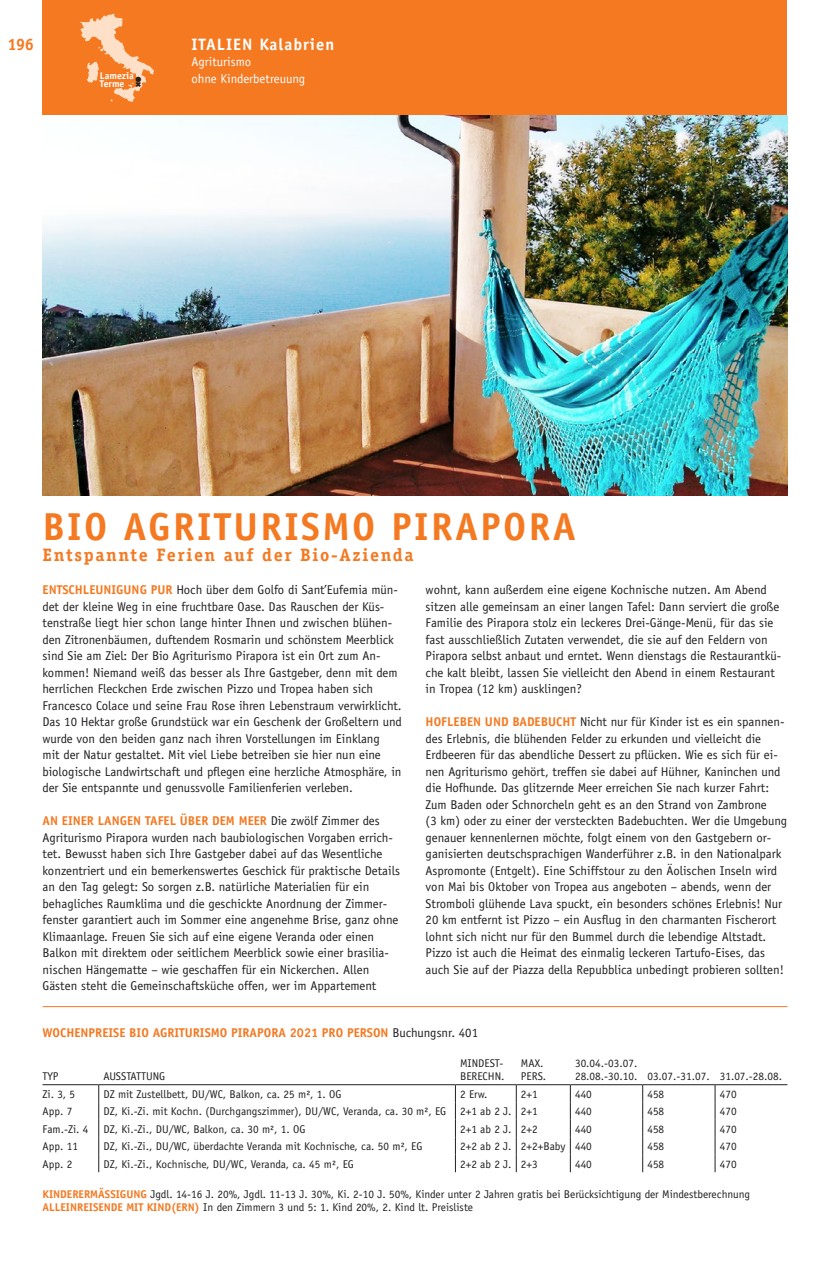
<style>
.page{position:relative;width:830px;height:1263px;background:#fff}
.page>*{position:absolute;margin:0;border:0;box-sizing:border-box;transform-origin:0 0}
.t1{font:700 39px "Officina Sans Std";letter-spacing:.06em;color:#f47921}
.t2{font:700 18px "Officina Serif Std";letter-spacing:.09em;color:#f47921}
.t3{font:700 16.5px "Officina Sans Std";letter-spacing:.06em;color:#fff}
.t4{font:700 16.5px "Officina Sans Std";color:#f47921}
.t5{font:12.75px/16.5px "Officina Sans Std";color:#231f20}
.t6{font:700 12.75px "Officina Sans Std";color:#f47921}
.t7{font:12.75px/16.5px "Officina Sans Std";color:#fff}
.t8{font:11.25px/12.8px "Officina Sans Std";color:#231f20}
.t9{font:700 9.75px/8.6px "Officina Sans Std";color:#fff}
.t10{font:7.5px "Zapf Dingbats Std";color:#231f20}
.s1{font-weight:700;color:#f47921}
.s2{font-weight:400;color:#231f20}
</style>
<div class="page">
<div style="left:43px;top:0;width:744px;height:116px;background:#f47921"></div>
<img style="left:43px;top:116px;width:744px;height:379px">
<hr style="left:43px;top:1084px;width:56px;height:1px;background:#231f20">
<hr style="left:99px;top:1084px;width:356px;height:1px;background:#231f20">
<hr style="left:455px;top:1084px;width:61px;height:1px;background:#231f20">
<hr style="left:516px;top:1084px;width:54px;height:1px;background:#231f20">
<hr style="left:570px;top:1084px;width:72px;height:1px;background:#231f20">
<hr style="left:642px;top:1084px;width:72px;height:1px;background:#231f20">
<hr style="left:714px;top:1084px;width:73px;height:1px;background:#231f20">
<svg style="left:98px;top:1085px;width:1px;height:87px"></svg>
<svg style="left:455px;top:1085px;width:1px;height:87px"></svg>
<svg style="left:515px;top:1085px;width:1px;height:87px"></svg>
<svg style="left:569px;top:1085px;width:1px;height:87px"></svg>
<svg style="left:642px;top:1085px;width:1px;height:87px"></svg>
<svg style="left:714px;top:1085px;width:1px;height:87px"></svg>
<hr style="left:43px;top:1006px;width:744px;height:1px;background:#f47921">
<svg style="left:80px;top:14px;width:74px;height:88px"></svg>
<p class="t4" style="left:7px;top:34px;width:28px">196</p>
<p class="t9" style="left:100px;top:71px;width:35px">Lamezia<br>Terme</p>
<p class="t10" style="left:135px;top:76px;width:7px">●</p>
<p class="t3" style="left:191px;top:34px;width:144px">ITALIEN Kalabrien</p>
<p class="t7" style="left:191px;top:53px;width:115px">Agriturismo<br>ohne Kinderbetreuung</p>
<h1 class="t1" style="left:43px;top:502px;width:534px">BIO AGRITURISMO PIRAPORA</h1>
<h2 class="t2" style="left:43px;top:544px;width:372px">Entspannte Ferien auf der Bio-Azienda</h2>
<p class="t5" style="left:43px;top:581px;width:360px"><span class="s1">ENTSCHLEUNIGUNG PUR</span> Hoch über dem Golfo di Sant’Eufemia mün&shy;det der kleine Weg in eine fruchtbare Oase. Das Rauschen der Küs&shy;tenstraße liegt hier schon lange hinter Ihnen und zwischen blühen&shy;den Zitronenbäumen, duftendem Rosmarin und schönstem Meerblick sind Sie am Ziel: Der Bio Agriturismo Pirapora ist ein Ort zum An‑ kommen! Niemand weiß das besser als Ihre Gastgeber, denn mit dem herrlichen Fleckchen Erde zwischen Pizzo und Tropea haben sich Francesco Colace und seine Frau Rose ihren Lebenstraum verwirklicht.<br>Das 10 Hektar große Grundstück war ein Geschenk der Großeltern und wurde von den beiden ganz nach ihren Vorstellungen im Einklang<br>mit der Natur gestaltet. Mit viel Liebe betreiben sie hier nun eine biologische Landwirtschaft und pflegen eine herzliche Atmosphäre, in der Sie entspannte und genussvolle Familienferien verleben.</p>
<p class="t5" style="left:43px;top:812px;width:359px"><span class="s1">AN EINER LANGEN TAFEL ÜBER DEM MEER</span> Die zwölf Zimmer des Agriturismo Pirapora wurden nach baubiologischen Vorgaben errich&shy;tet. Bewusst haben sich Ihre Gastgeber dabei auf das Wesentliche konzentriert und ein bemerkenswertes Geschick für praktische Details an den Tag gelegt: So sorgen z.B. natürliche Materialien für ein behagliches Raumklima und die geschickte Anordnung der Zimmer&shy;fenster garantiert auch im Sommer eine angenehme Brise, ganz ohne Klimaanlage. Freuen Sie sich auf eine eigene Veranda oder einen Balkon mit direktem oder seitlichem Meerblick sowie einer brasilia&shy;nischen Hängematte – wie geschaffen für ein Nickerchen. Allen Gästen steht die Gemeinschaftsküche offen, wer im Appartement</p>
<p class="t6" style="left:43px;top:1025px;width:437px">WOCHENPREISE BIO AGRITURISMO PIRAPORA 2021 PRO PERSON <span class="s2">Buchungsnr. 401</span></p>
<p class="t8" style="left:43px;top:1070px;width:18px">TYP</p>
<p class="t8" style="left:103px;top:1070px;width:63px">AUSSTATTUNG</p>
<p class="t5" style="left:425px;top:581px;width:357px">wohnt, kann außerdem eine eigene Kochnische nutzen. Am Abend sitzen alle gemeinsam an einer langen Tafel: Dann serviert die große Familie des Pirapora stolz ein leckeres Drei-Gänge-Menü, für das sie fast ausschließlich Zutaten verwendet, die sie auf den Feldern von Pirapora selbst anbaut und erntet. Wenn dienstags die Restaurantkü&shy;che kalt bleibt, lassen Sie vielleicht den Abend in einem Restaurant in Tropea (12 km) ausklingen?</p>
<p class="t5" style="left:425px;top:713px;width:363px"><span class="s1">HOFLEBEN UND BADEBUCHT</span> Nicht nur für Kinder ist es ein spannen&shy;des Erlebnis, die blühenden Felder zu erkunden und vielleicht die Erdbeeren für das abendliche Dessert zu pflücken. Wie es sich für ei&shy;nen Agriturismo gehört, treffen sie dabei auf Hühner, Kaninchen und die Hofhunde. Das glitzernde Meer erreichen Sie nach kurzer Fahrt:<br>Zum Baden oder Schnorcheln geht es an den Strand von Zambrone<br>(3 km) oder zu einer der versteckten Badebuchten. Wer die Umgebung genauer kennenlernen möchte, folgt einem von den Gastgebern or&shy;ganisierten deutschsprachigen Wanderführer z.B. in den Nationalpark Aspromonte (Entgelt). Eine Schiffstour zu den Äolischen Inseln wird von Mai bis Oktober von Tropea aus angeboten – abends, wenn der Stromboli glühende Lava spuckt, ein besonders schönes Erlebnis! Nur 20 km entfernt ist Pizzo – ein Ausflug in den charmanten Fischerort lohnt sich nicht nur für den Bummel durch die lebendige Altstadt.<br>Pizzo ist auch die Heimat des einmalig leckeren Tartufo-Eises, das auch Sie auf der Piazza della Repubblica unbedingt probieren sollten!</p>
<p class="t8" style="left:460px;top:1057px;width:46px">MINDEST-<br>BERECHN.</p>
<p class="t8" style="left:520px;top:1057px;width:27px">MAX.<br>PERS.</p>
<p class="t8" style="left:574px;top:1057px;width:208px">30.04.-03.07.<br>28.08.-30.10. 03.07.-31.07. 31.07.-28.08.</p>
<p class="t8" style="left:43px;top:1087px;width:34px">Zi. 3, 5</p>
<p class="t8" style="left:103px;top:1087px;width:239px">DZ mit Zustellbett, DU/WC, Balkon, ca. 25 m², 1. OG</p>
<p class="t8" style="left:460px;top:1087px;width:29px">2 Erw.</p>
<p class="t8" style="left:520px;top:1087px;width:18px">2+1</p>
<p class="t8" style="left:574px;top:1087px;width:18px">440</p>
<p class="t8" style="left:647px;top:1087px;width:18px">458</p>
<p class="t8" style="left:719px;top:1087px;width:18px">470</p>
<p class="t8" style="left:43px;top:1105px;width:31px">App. 7</p>
<p class="t8" style="left:103px;top:1105px;width:435px">DZ, Ki.-Zi. mit Kochn. (Durchgangszimmer), DU/WC, Veranda, ca. 30 m², EG 2+1 ab 2 J. 2+1</p>
<p class="t8" style="left:574px;top:1105px;width:18px">440</p>
<p class="t8" style="left:647px;top:1105px;width:18px">458</p>
<p class="t8" style="left:719px;top:1105px;width:18px">470</p>
<p class="t8" style="left:43px;top:1122px;width:47px">Fam.-Zi. 4</p>
<p class="t8" style="left:103px;top:1122px;width:203px">DZ, Ki.-Zi., DU/WC, Balkon, ca. 30 m², 1. OG</p>
<p class="t8" style="left:460px;top:1122px;width:79px">2+1 ab 2 J. 2+2</p>
<p class="t8" style="left:574px;top:1122px;width:18px">440</p>
<p class="t8" style="left:647px;top:1122px;width:18px">458</p>
<p class="t8" style="left:719px;top:1122px;width:18px">470</p>
<p class="t8" style="left:43px;top:1140px;width:37px">App. 11</p>
<p class="t8" style="left:103px;top:1140px;width:320px">DZ, Ki.-Zi., DU/WC, überdachte Veranda mit Kochnische, ca. 50 m², EG</p>
<p class="t8" style="left:460px;top:1140px;width:133px">2+2 ab 2 J. 2+2+Baby 440</p>
<p class="t8" style="left:647px;top:1140px;width:18px">458</p>
<p class="t8" style="left:719px;top:1140px;width:18px">470</p>
<p class="t8" style="left:43px;top:1157px;width:31px">App. 2</p>
<p class="t8" style="left:103px;top:1157px;width:252px">DZ, Ki.-Zi., Kochnische, DU/WC, Veranda, ca. 45 m², EG</p>
<p class="t8" style="left:460px;top:1157px;width:79px">2+2 ab 2 J. 2+3</p>
<p class="t8" style="left:574px;top:1157px;width:18px">440</p>
<p class="t8" style="left:647px;top:1157px;width:18px">458</p>
<p class="t8" style="left:719px;top:1157px;width:18px">470</p>
<p class="t8" style="left:43px;top:1188px;width:708px"><span class="s1">KINDERERMÄSSIGUNG</span> Jgdl. 14-16 J. 20%, Jgdl. 11-13 J. 30%, Ki. 2-10 J. 50%, Kinder unter 2 Jahren gratis bei Berücksichtigung der Mindestberechnung<br><span class="s1">ALLEINREISENDE MIT KIND(ERN)</span> In den Zimmern 3 und 5: 1. Kind 20%, 2. Kind lt. Preisliste</p>
</div>
